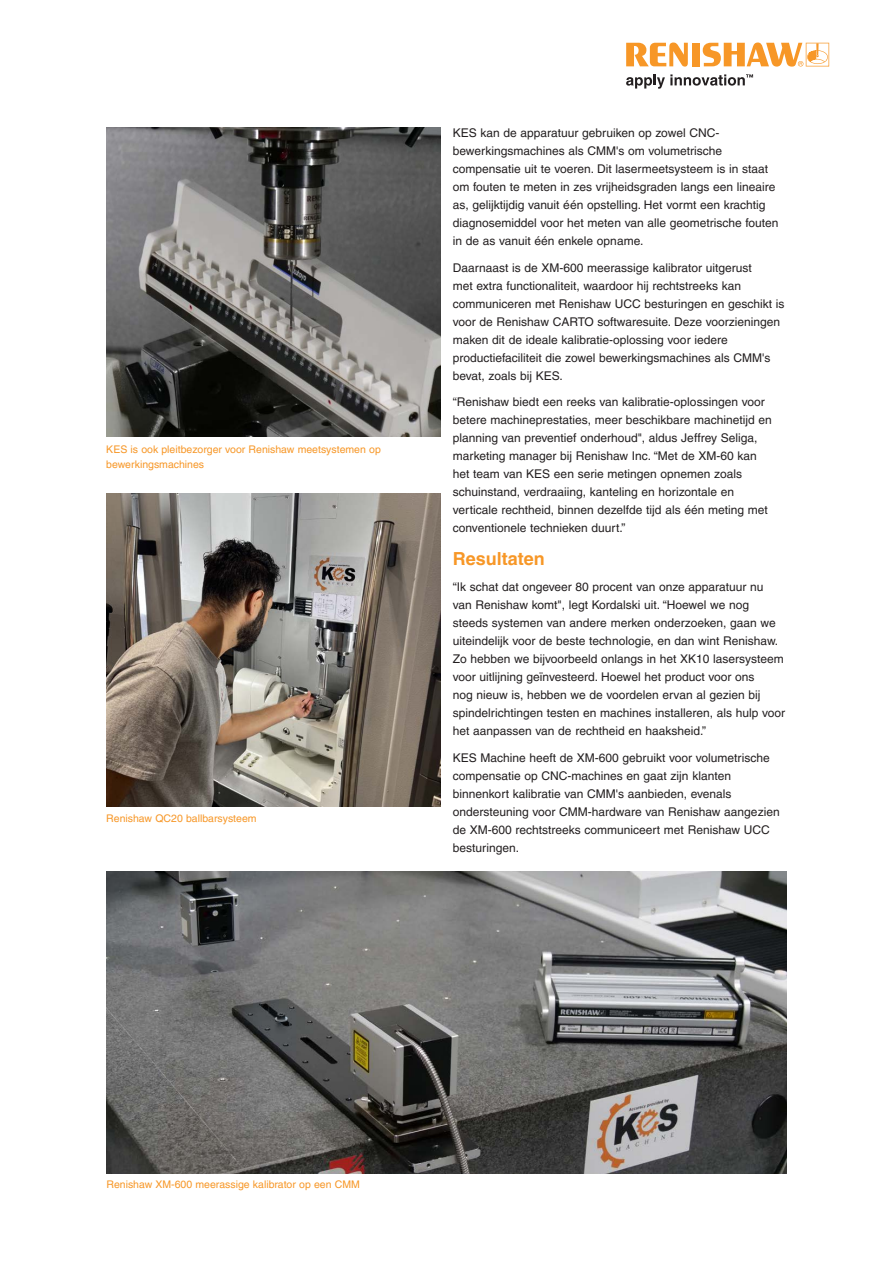
<style>
.page{position:relative;width:893px;height:1263px;background:#fff}
.page>*{position:absolute;margin:0;border:0;box-sizing:border-box;transform-origin:0 0}
.Main_body_text_8pt{font:700 18px "Helvetica LT Pro";color:#f79727}
.Main_body_text_8pt-2{font:12px/18px "Helvetica LT Pro";color:#231f20}
.Caption_text_7pt{font:10.5px/15px "Helvetica LT Pro";color:#f79727}
</style>
<div class="page">
<svg style="left:626px;top:43px;width:62px;height:24px"></svg>
<div style="left:692px;top:43px;width:8px;height:23px;background:#f79727"></div>
<svg style="left:703px;top:43px;width:126px;height:24px"></svg>
<svg style="left:626px;top:74px;width:127px;height:15px"></svg>
<img style="left:106px;top:494px;width:334px;height:312px">
<img style="left:106px;top:128px;width:334px;height:309px">
<img style="left:106px;top:871px;width:681px;height:303px">
<p class="Caption_text_7pt" style="left:106px;top:442px;width:276px">KES is ook pleitbezorger voor Renishaw meetsystemen op bewerkingsmachines</p>
<p class="Caption_text_7pt" style="left:106px;top:811px;width:152px">Renishaw QC20 ballbarsysteem</p>
<p class="Main_body_text_8pt-2" style="left:453px;top:124px;width:327px">KES kan de apparatuur gebruiken op zowel CNC&shy;bewerkingsmachines als CMM's om volumetrische compensatie uit te voeren. Dit lasermeetsysteem is in staat om fouten te meten in zes vrijheidsgraden langs een lineaire as, gelijktijdig vanuit één opstelling. Het vormt een krachtig diagnosemiddel voor het meten van alle geometrische fouten in de as vanuit één enkele opname.</p>
<p class="Main_body_text_8pt-2" style="left:453px;top:259px;width:333px">Daarnaast is de XM-600 meerassige kalibrator uitgerust<br>met extra functionaliteit, waardoor hij rechtstreeks kan communiceren met Renishaw UCC besturingen en geschikt is voor de Renishaw CARTO softwaresuite. Deze voorzieningen maken dit de ideale kalibratie-oplossing voor iedere productiefaciliteit die zowel bewerkingsmachines als CMM's bevat, zoals bij KES.</p>
<p class="Main_body_text_8pt-2" style="left:453px;top:393px;width:320px">“Renishaw biedt een reeks van kalibratie-oplossingen voor betere machineprestaties, meer beschikbare machinetijd en planning van preventief onderhoud", aldus Jeffrey Seliga, marketing manager bij Renishaw Inc. “Met de XM-60 kan het team van KES een serie metingen opnemen zoals schuinstand, verdraaiing, kanteling en horizontale en verticale rechtheid, binnen dezelfde tijd als één meting met conventionele technieken duurt.”</p>
<p class="Main_body_text_8pt" style="left:453px;top:547px;width:94px">Resultaten</p>
<p class="Main_body_text_8pt-2" style="left:453px;top:578px;width:334px">“Ik schat dat ongeveer 80 procent van onze apparatuur nu van Renishaw komt", legt Kordalski uit. “Hoewel we nog steeds systemen van andere merken onderzoeken, gaan we uiteindelijk voor de beste technologie, en dan wint Renishaw.<br>Zo hebben we bijvoorbeeld onlangs in het XK10 lasersysteem voor uitlijning geïnvesteerd. Hoewel het product voor ons<br>nog nieuw is, hebben we de voordelen ervan al gezien bij spindelrichtingen testen en machines installeren, als hulp voor het aanpassen van de rechtheid en haaksheid.”</p>
<p class="Main_body_text_8pt-2" style="left:453px;top:749px;width:328px">KES Machine heeft de XM-600 gebruikt voor volumetrische compensatie op CNC-machines en gaat zijn klanten binnenkort kalibratie van CMM's aanbieden, evenals ondersteuning voor CMM-hardware van Renishaw aangezien de XM-600 rechtstreeks communiceert met Renishaw UCC besturingen.</p>
<p class="Caption_text_7pt" style="left:106px;top:1176px;width:255px">Renishaw XM-600 meerassige kalibrator op een CMM</p>
</div>
